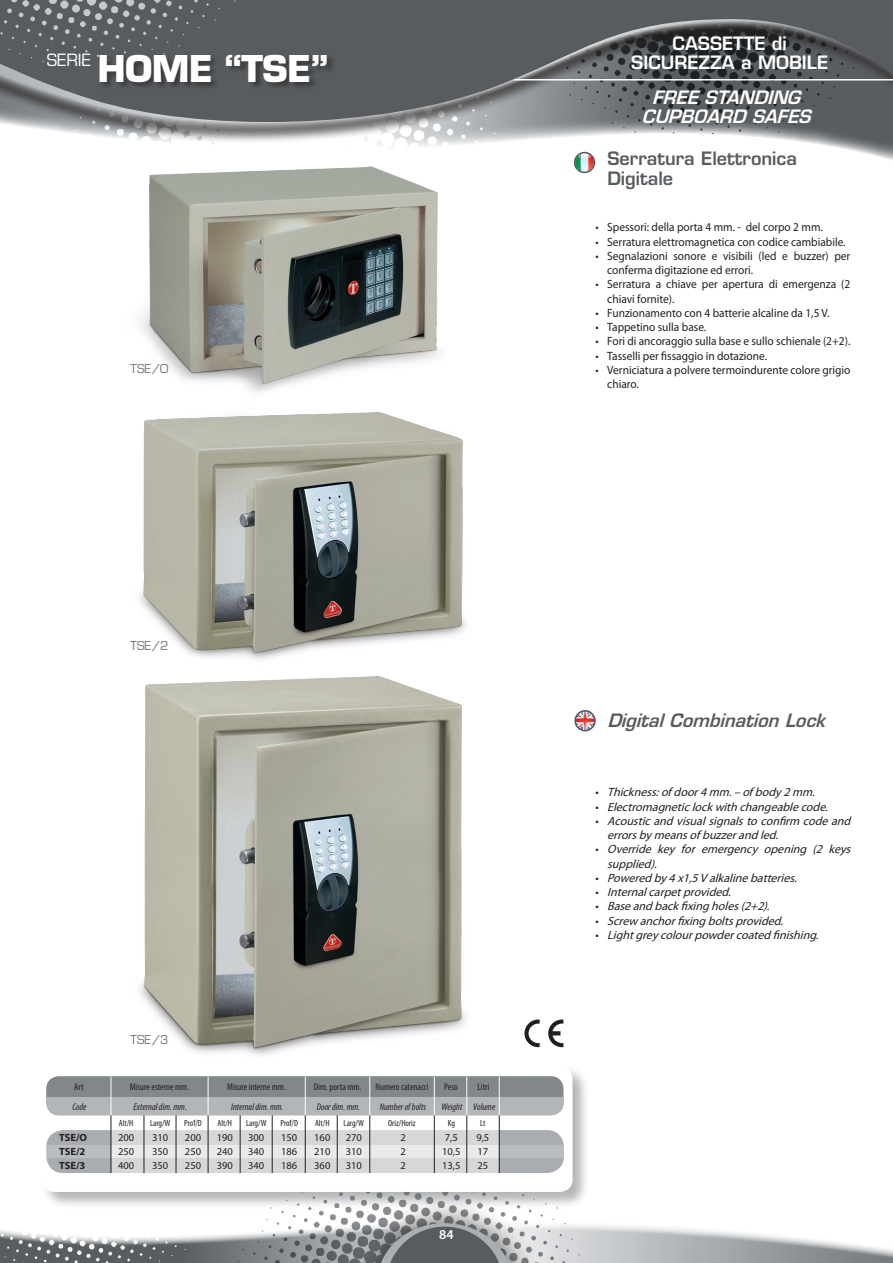
<style>
.page{position:relative;width:893px;height:1263px;background:#fff}
.page>*{position:absolute;margin:0;border:0;box-sizing:border-box;transform-origin:0 0}
.t1{font:700 36px "Eurostile LT Std";letter-spacing:-.02em;color:#fff}
.t2{font:600 18px/19.5px "Eurostile LT Std";color:#585c5f}
.t3{font:600 18px "Eurostile LT Std";color:#fff}
.t4{font:italic 600 18px "Eurostile LT Std";color:#fff}
.t5{font:italic 600 18px "Eurostile LT Std";color:#585c5f}
.t6{font:16.5px "Eurostile LT Std";color:#fff}
.t7{font:600 13.5px "Myriad Pro";color:#fff}
.t8{font:12px/14.2px "Myriad Pro";color:#231f20;scale:.95 1}
.t9{font:italic 12px/14.2px "Myriad Pro";color:#231f20}
.t10{font:12px "Eurostile LT Std";color:#76787b}
.t11{font:10.5px "Myriad Pro";color:#231f20}
.t12{font:700 10.5px "Myriad Pro";letter-spacing:-.005em;color:#231f20}
.t13{font:condensed 9.75px "Myriad Pro";color:#231f20}
.t14{font:italic condensed 9.75px "Myriad Pro";color:#231f20}
.t15{font:condensed 9px "Myriad Pro";color:#231f20}
.s1{font-style:normal}
</style>
<div class="page">
<svg style="left:77px;top:133px;width:816px;height:10px"></svg>
<svg style="left:0;top:0;width:893px;height:133px;background:#636769"></svg>
<hr style="left:514px;top:79px;width:379px;height:2px;background:#fff">
<img style="left:0;top:0;width:363px;height:87px">
<svg style="left:677px;top:1228px;width:216px;height:35px"></svg>
<img style="left:0;top:1230px;width:121px;height:33px">
<img style="left:121px;top:1209px;width:556px;height:54px">
<div style="left:350px;top:1196px;width:189px;height:67px;background:#231f20;opacity:.65"></div>
<svg style="left:377px;top:1223px;width:135px;height:40px;background:#777a7d"></svg>
<img style="left:139px;top:712px;width:327px;height:344px">
<div style="left:42px;top:1066px;width:548px;height:143px;background:#585c5f;opacity:.45"></div>
<div style="left:42px;top:1066px;width:531px;height:126px;background:#fff;border-radius:13px"></div>
<div style="left:46px;top:1144px;width:518px;height:15px;background:#e9eaeb"></div>
<hr style="left:46px;top:1173px;width:518px;height:1px;background:#e9eaeb">
<div style="left:46px;top:1130px;width:518px;height:14px;background:#d5d7d9"></div>
<div style="left:46px;top:1159px;width:518px;height:14px;background:#d5d7d9"></div>
<svg style="left:46px;top:1130px;width:65px;height:43px;background:#b0b4b7"></svg>
<svg style="left:500px;top:1130px;width:64px;height:43px;background:#b1b5b8"></svg>
<hr style="left:208px;top:1112px;width:1px;height:61px;background:#231f20">
<hr style="left:305px;top:1112px;width:1px;height:61px;background:#231f20">
<hr style="left:369px;top:1112px;width:1px;height:61px;background:#231f20">
<hr style="left:434px;top:1112px;width:1px;height:61px;background:#231f20">
<hr style="left:466px;top:1112px;width:1px;height:61px;background:#231f20">
<hr style="left:499px;top:1112px;width:1px;height:61px;background:#231f20">
<hr style="left:111px;top:1112px;width:1px;height:61px;background:#231f20">
<hr style="left:144px;top:1112px;width:1px;height:61px;background:#231f20">
<hr style="left:240px;top:1112px;width:1px;height:61px;background:#231f20">
<hr style="left:176px;top:1112px;width:1px;height:61px;background:#231f20">
<hr style="left:272px;top:1112px;width:1px;height:61px;background:#231f20">
<hr style="left:337px;top:1112px;width:1px;height:61px;background:#231f20">
<div style="left:46px;top:1076px;width:517px;height:39px;background:#82878a;border-radius:13px"></div>
<div style="left:46px;top:1098px;width:517px;height:17px;background:#b2b6b9"></div>
<hr style="left:208px;top:1076px;width:1px;height:39px;background:#fff">
<hr style="left:305px;top:1076px;width:1px;height:39px;background:#fff">
<hr style="left:369px;top:1076px;width:1px;height:39px;background:#fff">
<hr style="left:434px;top:1076px;width:1px;height:39px;background:#fff">
<hr style="left:466px;top:1076px;width:1px;height:39px;background:#fff">
<hr style="left:499px;top:1076px;width:1px;height:39px;background:#fff">
<hr style="left:111px;top:1076px;width:1px;height:39px;background:#fff">
<svg style="left:575px;top:153px;width:19px;height:19px"></svg>
<div style="left:574px;top:152px;width:21px;height:21px;border:2px solid #57585a;border-radius:50%"></div>
<svg style="left:576px;top:713px;width:19px;height:18px"></svg>
<div style="left:574px;top:710px;width:22px;height:21px;border:2px solid #57585a;border-radius:50%"></div>
<img style="left:139px;top:166px;width:301px;height:227px">
<img style="left:139px;top:412px;width:327px;height:300px">
<svg style="left:524px;top:1019px;width:16px;height:28px"></svg>
<svg style="left:548px;top:1019px;width:15px;height:28px"></svg>
<div style="left:99px;top:54px;width:237px;height:36px;background:#231f20;opacity:.55"></div>
<h3 class="t6" style="left:47px;top:50px;width:46px">SERIE</h3>
<p class="t1" style="left:97px;top:46px;width:233px">HOME “TSE”</p>
<p class="t10" style="left:130px;top:361px;width:40px">TSE/0</p>
<p class="t3" style="left:673px;top:32px;width:116px">CASSETTE di</p>
<p class="t3" style="left:631px;top:51px;width:198px">SICUREZZA a MOBILE</p>
<p class="t4" style="left:652px;top:86px;width:155px">FREE STANDING</p>
<p class="t4" style="left:642px;top:105px;width:176px">CUPBOARD SAFES</p>
<p class="t2" style="left:607px;top:149px;width:191px">Serratura Elettronica<br>Digitale</p>
<p class="t8" style="left:595px;top:220px;width:241px">• Spessori: della porta 4 mm. - del corpo 2 mm.</p>
<p class="t8" style="left:595px;top:235px;width:265px">• Serratura elettromagnetica con codice cambiabile.</p>
<p class="t8" style="left:607px;top:249px;width:257px;text-indent:-12px">• Segnalazioni sonore e visibili (led e buzzer) per conferma digitazione ed errori.</p>
<p class="t8" style="left:607px;top:277px;width:257px;text-indent:-12px">• Serratura a chiave per apertura di emergenza (2 chiavi fornite).</p>
<p class="t8" style="left:595px;top:306px;width:248px">• Funzionamento con 4 batterie alcaline da 1,5 V.</p>
<p class="t8" style="left:595px;top:320px;width:118px">• Tappetino sulla base.</p>
<p class="t8" style="left:595px;top:334px;width:270px">• Fori di ancoraggio sulla base e sullo schienale (2+2).</p>
<p class="t8" style="left:595px;top:349px;width:182px">• Tasselli per fissaggio in dotazione.</p>
<p class="t8" style="left:607px;top:363px;width:257px;text-indent:-12px">• Verniciatura a polvere termoindurente colore grigio chiaro.</p>
<p class="t10" style="left:130px;top:638px;width:40px">TSE/2</p>
<p class="t10" style="left:130px;top:1033px;width:40px">TSE/3</p>
<p class="t13" style="left:74px;top:1081px;width:11px">Art</p>
<p class="t13" style="left:130px;top:1081px;width:61px">Misure esterne mm.</p>
<p class="t13" style="left:227px;top:1081px;width:60px">Misure interne mm.</p>
<p class="t13" style="left:314px;top:1081px;width:49px">Dim. porta mm.</p>
<p class="t13" style="left:376px;top:1081px;width:55px">Numero catenacci</p>
<p class="t13" style="left:444px;top:1081px;width:15px">Peso</p>
<p class="t13" style="left:478px;top:1081px;width:13px">Litri</p>
<p class="t14" style="left:73px;top:1101px;width:15px">Code</p>
<p class="t14" style="left:134px;top:1101px;width:55px">External dim. mm.</p>
<p class="t14" style="left:231px;top:1101px;width:54px">Internal dim. mm.</p>
<p class="t14" style="left:317px;top:1101px;width:45px">Door dim. mm.</p>
<p class="t14" style="left:380px;top:1101px;width:48px">Number of bolts</p>
<p class="t14" style="left:441px;top:1101px;width:22px">Weight</p>
<p class="t14" style="left:473px;top:1101px;width:23px">Volume</p>
<p class="t15" style="left:119px;top:1118px;width:16px">Alt/H</p>
<p class="t15" style="left:150px;top:1118px;width:22px">Larg/W</p>
<p class="t15" style="left:184px;top:1118px;width:19px">Prof/D</p>
<p class="t15" style="left:217px;top:1118px;width:16px">Alt/H</p>
<p class="t15" style="left:246px;top:1118px;width:22px">Larg/W</p>
<p class="t15" style="left:280px;top:1118px;width:19px">Prof/D</p>
<p class="t15" style="left:315px;top:1118px;width:16px">Alt/H</p>
<p class="t15" style="left:344px;top:1118px;width:22px">Larg/W</p>
<p class="t15" style="left:388px;top:1118px;width:29px">Oriz/Horiz</p>
<p class="t15" style="left:448px;top:1118px;width:9px">Kg</p>
<p class="t15" style="left:480px;top:1118px;width:7px">Lt</p>
<p class="t12" style="left:59px;top:1131px;width:29px">TSE/O</p>
<p class="t11" style="left:118px;top:1131px;width:18px">200</p>
<p class="t11" style="left:152px;top:1131px;width:18px">310</p>
<p class="t11" style="left:185px;top:1131px;width:18px">200</p>
<p class="t11" style="left:217px;top:1131px;width:18px">190</p>
<p class="t11" style="left:248px;top:1131px;width:18px">300</p>
<p class="t11" style="left:281px;top:1131px;width:18px">150</p>
<p class="t11" style="left:314px;top:1131px;width:18px">160</p>
<p class="t11" style="left:346px;top:1131px;width:18px">270</p>
<p class="t11" style="left:401px;top:1131px;width:7px">2</p>
<p class="t11" style="left:445px;top:1131px;width:14px">7,5</p>
<p class="t11" style="left:476px;top:1131px;width:14px">9,5</p>
<p class="t12" style="left:59px;top:1145px;width:28px">TSE/2</p>
<p class="t11" style="left:118px;top:1146px;width:18px">250</p>
<p class="t11" style="left:152px;top:1146px;width:18px">350</p>
<p class="t11" style="left:185px;top:1146px;width:18px">250</p>
<p class="t11" style="left:217px;top:1146px;width:18px">240</p>
<p class="t11" style="left:248px;top:1146px;width:18px">340</p>
<p class="t11" style="left:281px;top:1146px;width:18px">186</p>
<p class="t11" style="left:314px;top:1146px;width:18px">210</p>
<p class="t11" style="left:346px;top:1146px;width:18px">310</p>
<p class="t11" style="left:401px;top:1146px;width:7px">2</p>
<p class="t11" style="left:442px;top:1146px;width:20px">10,5</p>
<p class="t11" style="left:477px;top:1146px;width:12px">17</p>
<p class="t12" style="left:59px;top:1160px;width:28px">TSE/3</p>
<p class="t11" style="left:118px;top:1160px;width:18px">400</p>
<p class="t11" style="left:152px;top:1160px;width:18px">350</p>
<p class="t11" style="left:185px;top:1160px;width:18px">250</p>
<p class="t11" style="left:217px;top:1160px;width:18px">390</p>
<p class="t11" style="left:248px;top:1160px;width:18px">340</p>
<p class="t11" style="left:281px;top:1160px;width:18px">186</p>
<p class="t11" style="left:314px;top:1160px;width:18px">360</p>
<p class="t11" style="left:346px;top:1160px;width:18px">310</p>
<p class="t11" style="left:401px;top:1160px;width:7px">2</p>
<p class="t11" style="left:442px;top:1160px;width:20px">13,5</p>
<p class="t11" style="left:477px;top:1160px;width:12px">25</p>
<p class="t7" style="left:439px;top:1227px;width:16px">84</p>
<p class="t5" style="left:607px;top:709px;width:225px">DigitalCombinationLock</p>
<p class="t9" style="left:595px;top:785px;width:224px"><span class="s1">•</span> Thickness:of door4mm.–of body2mm.</p>
<p class="t9" style="left:595px;top:800px;width:237px"><span class="s1">•</span> Electromagneticlockwithchangeablecode.</p>
<p class="t9" style="left:607px;top:814px;width:248px;text-indent:-12px"><span class="s1">•</span> Acousticand visualsignalstoconfirm codeand errorsbymeansof buzzerand led.</p>
<p class="t9" style="left:607px;top:842px;width:248px;text-indent:-12px"><span class="s1">•</span> Override key for emergency opening (2 keys supplied).</p>
<p class="t9" style="left:595px;top:871px;width:206px"><span class="s1">•</span> Powered by4x1,5Valkalinebatteries.</p>
<p class="t9" style="left:595px;top:885px;width:140px"><span class="s1">•</span> Internalcarpetprovided.</p>
<p class="t9" style="left:595px;top:899px;width:179px"><span class="s1">•</span> Baseand backfixingholes(2+2).</p>
<p class="t9" style="left:595px;top:914px;width:193px"><span class="s1">•</span> Screw anchorfixingboltsprovided.</p>
<p class="t9" style="left:595px;top:928px;width:228px"><span class="s1">•</span> Lightgreycolourpowdercoated finishing.</p>
</div>
